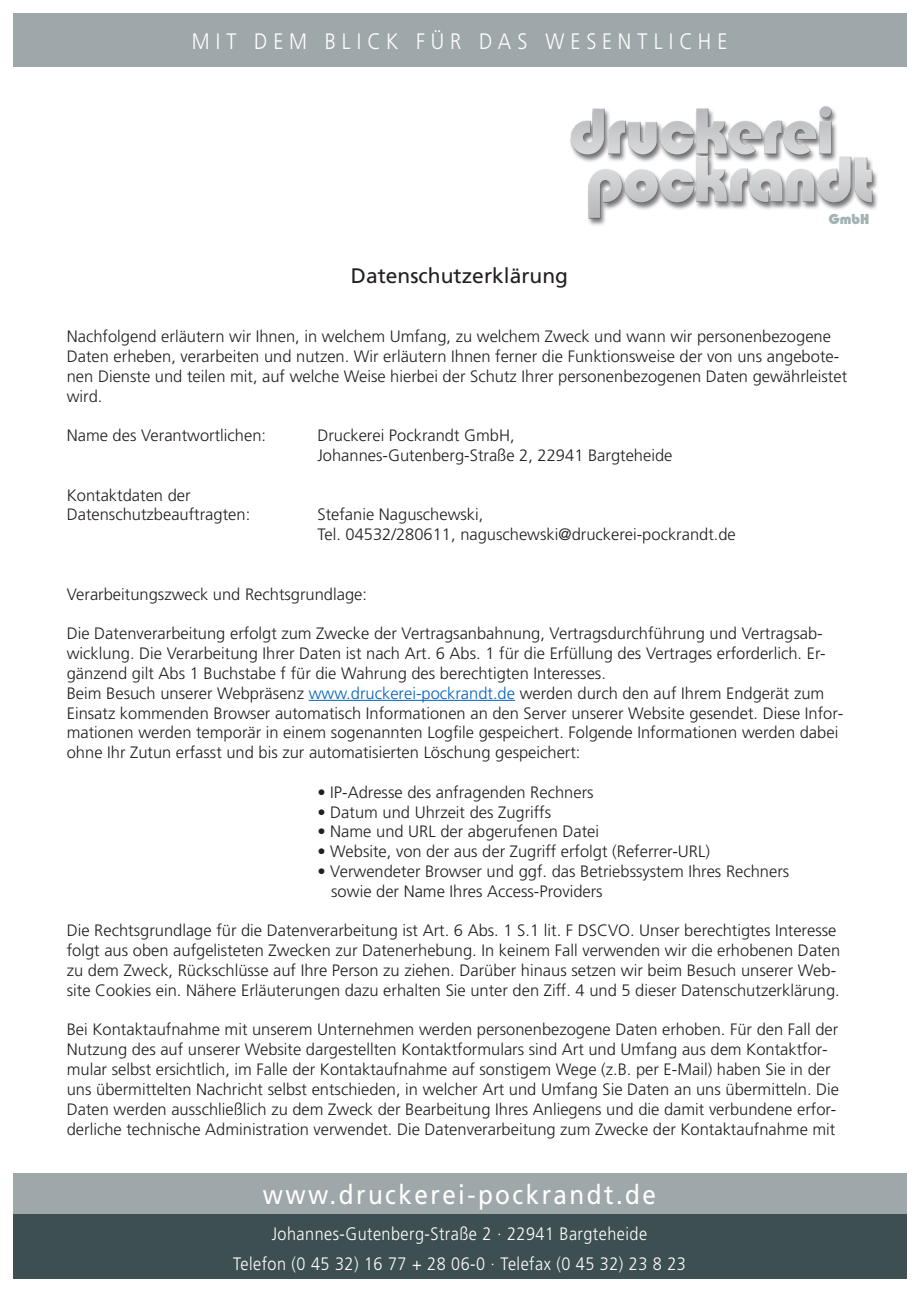
<style>
.page{position:relative;width:919px;height:1289px;background:#fff}
.page>*{position:absolute;margin:0;border:0;box-sizing:border-box;transform-origin:0 0}
.t1{font:27px "Frutiger";letter-spacing:.1em;color:#fff;scale:.9 1}
.t2{font:300 22.35px "Frutiger";letter-spacing:.3em;color:#fff;scale:.9 1}
.t3{font:21px "Frutiger";color:#231f20}
.t4{font:300 18px "Frutiger";letter-spacing:.03em;color:#fff;scale:.9 1}
.t5{font:300 16.5px/19.8px "Frutiger";color:#231f20}
.t6{font:800 15px "Bauhaus Itc T";color:#a3b2b5}
.s1{color:#0563c1}
</style>
<div class="page">
<div style="left:13px;top:1213px;width:893px;height:65px;background:#3d4f51"></div>
<div style="left:13px;top:1172px;width:893px;height:41px;background:#9ea7a9"></div>
<div style="left:13px;top:13px;width:893px;height:54px;background:#9ea7a9"></div>
<img style="left:570px;top:106px;width:307px;height:119px">
<hr style="left:308px;top:700px;width:207px;height:1px;background:#0563c1">
<p class="t2" style="left:192px;top:28px;width:596px">MIT DEM BLICK FÜR DAS WESENTLICHE</p>
<p class="t3" style="left:351px;top:263px;width:219px">Datenschutzerklärung</p>
<p class="t6" style="left:828px;top:210px;width:42px">GmbH</p>
<p class="t5" style="left:67px;top:326px;width:781px">Nachfolgend erläutern wir Ihnen, in welchem Umfang, zu welchem Zweck und wann wir personenbezogene Daten erheben, verarbeiten und nutzen. Wir erläutern Ihnen ferner die Funktionsweise der von uns angebote&shy;nen Dienste und teilen mit, auf welche Weise hierbei der Schutz Ihrer personenbezogenen Daten gewährleistet wird.</p>
<p class="t5" style="left:67px;top:425px;width:201px">Name des Verantwortlichen:</p>
<p class="t5" style="left:317px;top:425px;width:199px">Druckerei Pockrandt GmbH,</p>
<p class="t5" style="left:317px;top:445px;width:356px">Johannes-Gutenberg-Straße 2, 22941 Bargteheide</p>
<p class="t5" style="left:67px;top:485px;width:125px">Kontaktdaten der</p>
<p class="t5" style="left:67px;top:505px;width:185px">Datenschutzbeauftragten:</p>
<p class="t5" style="left:317px;top:505px;width:167px">Stefanie Naguschewski,</p>
<p class="t5" style="left:317px;top:524px;width:420px">Tel. 04532/280611, naguschewski@druckerei-pockrandt.de</p>
<p class="t5" style="left:67px;top:584px;width:302px">Verarbeitungszweck und Rechtsgrundlage:</p>
<p class="t5" style="left:67px;top:623px;width:760px">Die Datenverarbeitung erfolgt zum Zwecke der Vertragsanbahnung, Vertragsdurchführung und Vertragsab&shy;wicklung. Die Verarbeitung Ihrer Daten ist nach Art. 6 Abs. 1 für die Erfüllung des Vertrages erforderlich. Er&shy;gänzend gilt Abs 1 Buchstabe f für die Wahrung des berechtigten Interesses.</p>
<p class="t5" style="left:67px;top:683px;width:777px">Beim Besuch unserer Webpräsenz <span class="s1">www.druckerei-pockrandt.de</span> werden durch den auf Ihrem Endgerät zum Einsatz kommenden Browser automatisch Informationen an den Server unserer Website gesendet. Diese Infor&shy;mationen werden temporär in einem sogenannten Logfile gespeichert. Folgende Informationen werden dabei ohne Ihr Zutun erfasst und bis zur automatisierten Löschung gespeichert:</p>
<p class="t5" style="left:317px;top:782px;width:277px">• IP-Adresse des anfragenden Rechners</p>
<p class="t5" style="left:317px;top:802px;width:235px">• Datum und Uhrzeit des Zugriffs</p>
<p class="t5" style="left:317px;top:821px;width:283px">• Name und URL der abgerufenen Datei</p>
<p class="t5" style="left:317px;top:841px;width:394px">• Website, von der aus der Zugriff erfolgt (Referrer-URL)</p>
<p class="t5" style="left:317px;top:861px;width:473px">• Verwendeter Browser und ggf. das Betriebssystem Ihres Rechners</p>
<p class="t5" style="left:331px;top:881px;width:273px">sowie der Name Ihres Access-Providers</p>
<p class="t5" style="left:67px;top:920px;width:774px">Die Rechtsgrundlage für die Datenverarbeitung ist Art. 6 Abs. 1 S.1 lit. F DSCVO. Unser berechtigtes Interesse folgt aus oben aufgelisteten Zwecken zur Datenerhebung. In keinem Fall verwenden wir die erhobenen Daten zu dem Zweck, Rückschlüsse auf Ihre Person zu ziehen. Darüber hinaus setzen wir beim Besuch unserer Web&shy;site Cookies ein. Nähere Erläuterungen dazu erhalten Sie unter den Ziff. 4 und 5 dieser Datenschutzerklärung.</p>
<p class="t5" style="left:67px;top:1019px;width:773px">Bei Kontaktaufnahme mit unserem Unternehmen werden personenbezogene Daten erhoben. Für den Fall der Nutzung des auf unserer Website dargestellten Kontaktformulars sind Art und Umfang aus dem Kontaktfor&shy;mular selbst ersichtlich, im Falle der Kontaktaufnahme auf sonstigem Wege (z.B. per E-Mail) haben Sie in der uns übermittelten Nachricht selbst entschieden, in welcher Art und Umfang Sie Daten an uns übermitteln. Die Daten werden ausschließlich zu dem Zweck der Bearbeitung Ihres Anliegens und die damit verbundene erfor&shy;derliche technische Administration verwendet. Die Datenverarbeitung zum Zwecke der Kontaktaufnahme mit</p>
<p class="t1" style="left:263px;top:1178px;width:438px">www.druckerei-pockrandt.de</p>
<p class="t4" style="left:272px;top:1223px;width:418px">Johannes-Gutenberg-Straße 2 · 22941 Bargteheide</p>
<p class="t4" style="left:233px;top:1253px;width:504px">Telefon (0 45 32) 16 77 + 28 06-0 · Telefax (0 45 32) 23 8 23</p>
</div>
